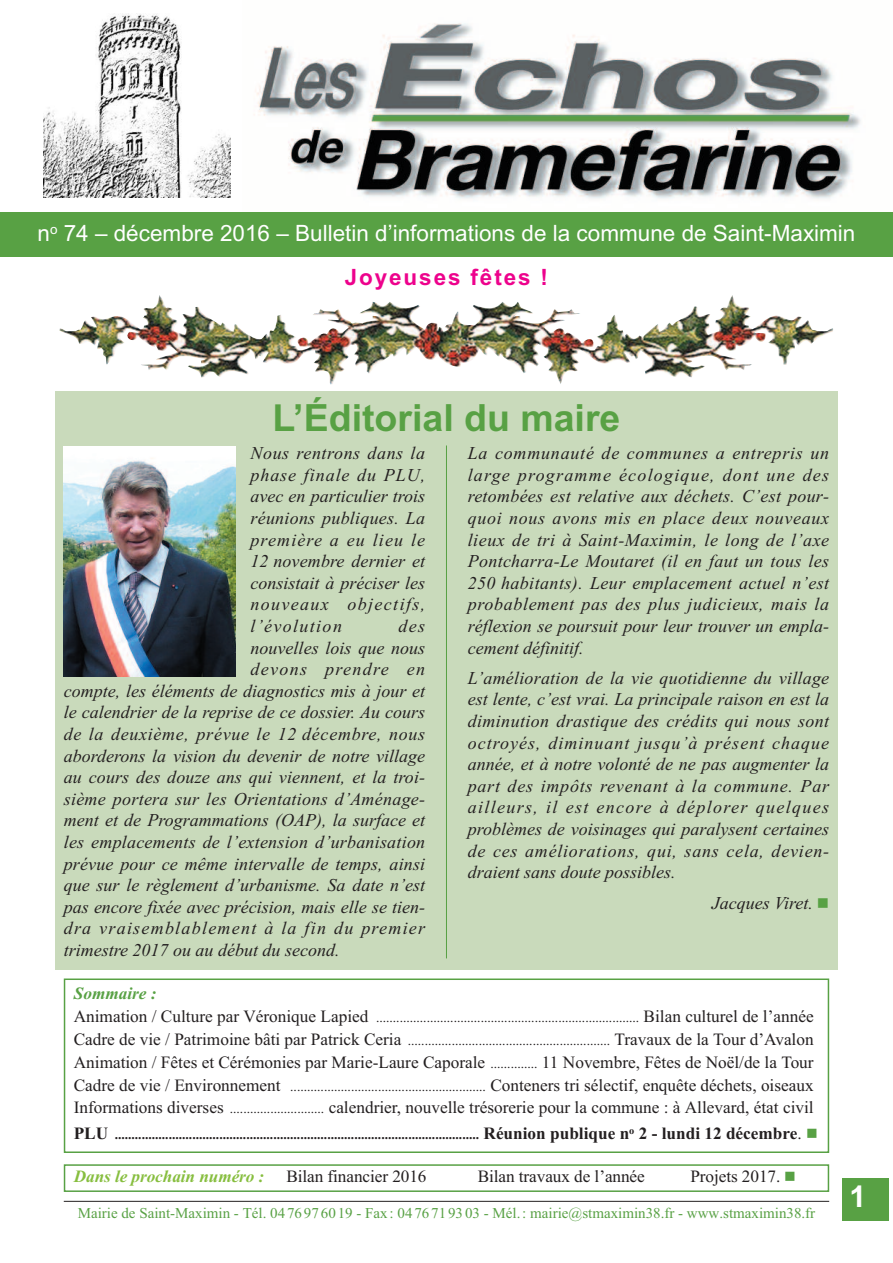
<style>
.page{position:relative;width:893px;height:1263px;background:#fff}
.page>*{position:absolute;margin:0;border:0;box-sizing:border-box;transform-origin:0 0}
.t1{font:700 37.5px "Arial";color:#58a144}
.t2{font:700 30px "Arial";color:#fff}
.t3{font:22.5px/44px "Arial";color:#fff;text-align:center}
.t4{font:italic 18px/21.6px "Times New Roman";color:#231f20;text-align:justify}
.t5{font:italic 18px "Times New Roman";letter-spacing:.04em;color:#231f20}
.t6{font:italic 18px "Times New Roman";letter-spacing:.07em;color:#231f20}
.t7{font:italic 18px "Times New Roman";letter-spacing:.075em;color:#231f20}
.t8{font:17.25px/22.8px "Times New Roman";color:#231f20;text-align:justify}
.t9{font:italic 700 17.25px "Times New Roman";letter-spacing:-.005em;color:#87be3f}
.t10{font:italic 700 17.25px "Times New Roman";color:#58a144}
.t11{font:15px "Times New Roman";color:#58a144}
.t12{font:700 13.5px "Times New Roman";color:#231f20}
.t13{font:13.5px "Times New Roman";color:#231f20}
.s1{font-weight:700;color:#ed028c}
.s2{color:#58a144}
.s3{font-size:17.25px}
.s4{font-size:13.5px}
.s5{font-weight:400;font-size:17.25px}
</style>
<div class="page">
<div style="left:842px;top:1178px;width:47px;height:42px;background:#58a144"></div>
<img style="left:243px;top:23px;width:650px;height:190px">
<img style="left:44px;top:14px;width:187px;height:183px">
<hr style="left:64px;top:1201px;width:765px;height:1px;background:#231f20">
<div style="left:55px;top:391px;width:783px;height:579px;background:#c9dabb"></div>
<hr style="left:446px;top:445px;width:1px;height:513px;background:#58a144">
<img style="left:64px;top:447px;width:171px;height:229px">
<div style="left:64px;top:978px;width:765px;height:175px;border:2px solid #58a144"></div>
<div style="left:64px;top:1164px;width:765px;height:28px;border:2px solid #58a144"></div>
<div style="left:0;top:213px;width:893px;height:44px;background:#58a144"></div>
<img style="left:153px;top:295px;width:607px;height:56px">
<p class="t3" style="left:37px;top:211px;width:819px">n<sup>o</sup> 74 – décembre 2016 – Bulletin d’informations de la commune de Saint-Maximin<br><span class="s1">Joyeuses fêtes !</span></p>
<h1 class="t1" style="left:272px;top:396px;width:349px">L’Éditorial du maire</h1>
<p class="t4" style="left:250px;top:442px;width:176px">Nous rentrons dans la phase finale du PLU, avec en particulier trois réunions publiques. La première a eu lieu le 12 novembre dernier et consistait à préciser les nouveaux objectifs, l’évolution</p>
<p class="t4" style="left:399px;top:615px;width:28px">des</p>
<p class="t4" style="left:250px;top:637px;width:176px">nouvelles lois que nous</p>
<p class="t7" style="left:250px;top:658px;width:176px">devons prendre en</p>
<p class="t4" style="left:64px;top:680px;width:363px">compte, les éléments de diagnostics mis à jour et</p>
<p class="t4" style="left:64px;top:701px;width:363px">le calendrier de la reprise de ce dossier. Au cours</p>
<p class="t5" style="left:64px;top:723px;width:363px">de la deuxième, prévue le 12 décembre, nous</p>
<p class="t4" style="left:64px;top:745px;width:363px">aborderons la vision du devenir de notre village</p>
<p class="t4" style="left:64px;top:766px;width:363px">au cours des douze ans qui viennent, et la troi-</p>
<p class="t4" style="left:64px;top:788px;width:363px">sième portera sur les Orientations d’Aménage-</p>
<p class="t4" style="left:64px;top:809px;width:363px">ment et de Programmations (OAP), la surface et</p>
<p class="t4" style="left:64px;top:831px;width:363px">les emplacements de l’extension d’urbanisation</p>
<p class="t4" style="left:64px;top:853px;width:363px">prévue pour ce même intervalle de temps, ainsi</p>
<p class="t4" style="left:64px;top:874px;width:363px">que sur le règlement d’urbanisme. Sa date n’est</p>
<p class="t4" style="left:64px;top:896px;width:363px">pas encore fixée avec précision, mais elle se tien-</p>
<p class="t6" style="left:64px;top:918px;width:363px">dra vraisemblablement à la fin du premier</p>
<p class="t4" style="left:64px;top:939px;width:277px">trimestre 2017 ou au début du second.</p>
<p class="t4" style="left:468px;top:442px;width:363px">La communauté de communes a entrepris un large programme écologique, dont une des retombées est relative aux déchets. C’est pour&shy;quoi nous avons mis en place deux nouveaux lieux de tri à Saint-Maximin, le long de l’axe Pontcharra-Le Moutaret (il en faut un tous les 250 habitants). Leur emplacement actuel n’est probablement pas des plus judicieux, mais la réflexion se poursuit pour leur trouver un empla&shy;cement définitif.</p>
<p class="t4" style="left:468px;top:667px;width:363px">L’amélioration de la vie quotidienne du village est lente, c’est vrai. La principale raison en est la diminution drastique des crédits qui nous sont octroyés, diminuant jusqu’à présent chaque année, et à notre volonté de ne pas augmenter la part des impôts revenant à la commune. Par ailleurs, il est encore à déplorer quelques problèmes de voisinages qui paralysent certaines de ces améliorations, qui, sans cela, devien&shy;draient sans doute possibles.</p>
<p class="t4" style="left:712px;top:891px;width:119px">Jacques Viret. <span class="s2">■</span></p>
<p class="t10" style="left:74px;top:983px;width:84px">Sommaire :</p>
<p class="t13" style="left:74px;top:1009px;width:741px"><span class="s3">Animation / Culture par Véronique Lapied</span> .............................................................................. <span class="s3">Bilan culturel de l’année</span></p>
<p class="t8" style="left:74px;top:1027px;width:741px">Cadre de vie / Patrimoine bâti par Patrick Ceria <span class="s4">............................................................</span> Travaux de la Tour d’Avalon Animation / Fêtes et Cérémonies par Marie-Laure Caporale <span class="s4">..............</span> 11 Novembre, Fêtes de Noël/de la Tour Cadre de vie / Environnement <span class="s4">..........................................................</span> Conteners tri sélectif, enquête déchets, oiseaux Informations diverses <span class="s4">............................</span> calendrier, nouvelle trésorerie pour la commune : à Allevard, état civil</p>
<p class="t12" style="left:74px;top:1126px;width:746px"><span class="s3">PLU</span> ............................................................................................................ <span class="s3">Réunion publique n</span><sup>o</sup> <span class="s3">2 - lundi 12 décembre</span><span class="s5">.</span> <span class="s2">■</span></p>
<p class="t9" style="left:74px;top:1166px;width:192px">Dans le prochain numéro :</p>
<p class="t8" style="left:286px;top:1164px;width:142px">Bilan financier 2016</p>
<p class="t8" style="left:478px;top:1164px;width:169px">Bilan travaux de l’année</p>
<p class="t8" style="left:690px;top:1164px;width:107px">Projets 2017. <span class="s2">■</span></p>
<p class="t11" style="left:78px;top:1204px;width:739px">Mairie de Saint-Maximin - Tél. 0476976019 - Fax : 0476719303 - Mél.: mairie@stmaximin38.fr - www.stmaximin38.fr</p>
<h2 class="t2" style="left:849px;top:1179px;width:18px">1</h2>
</div>
